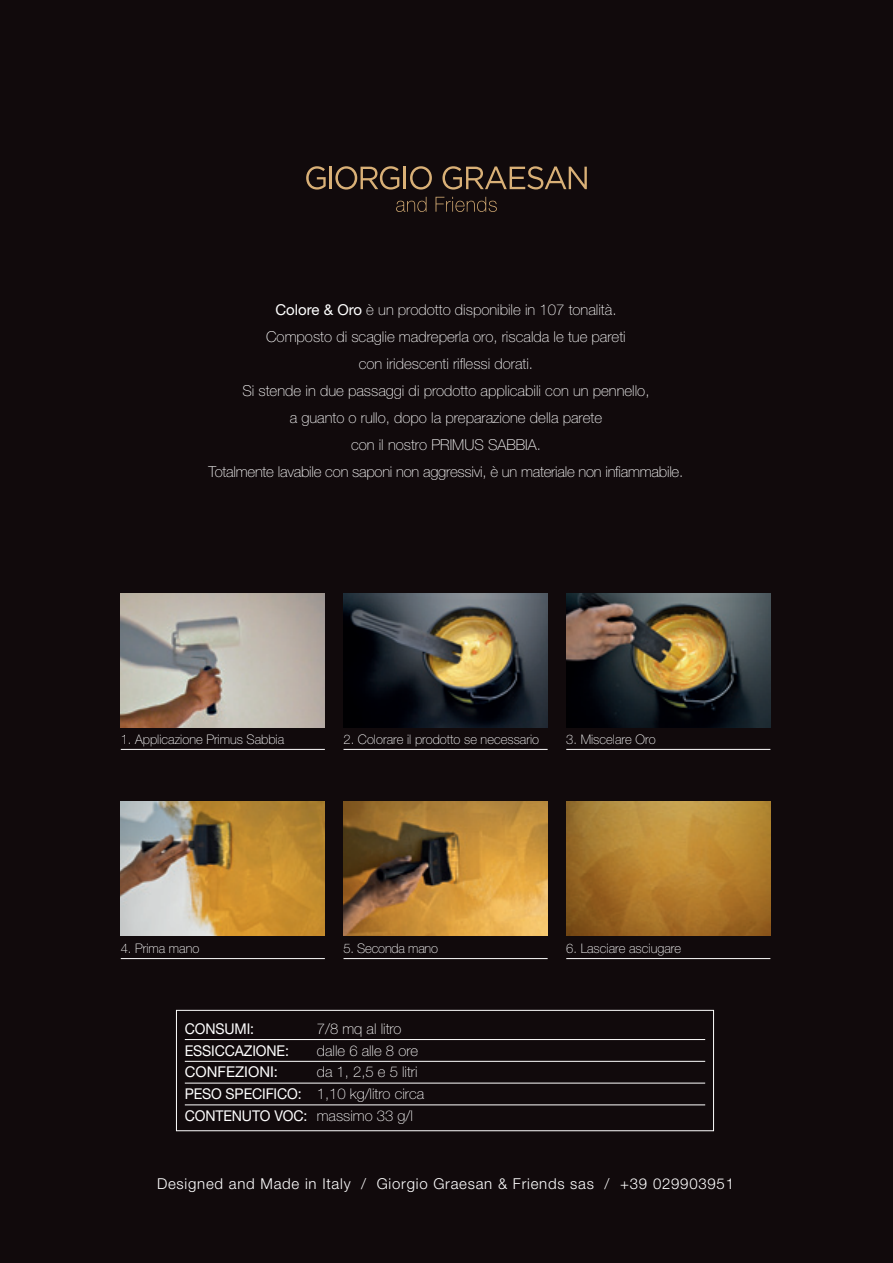
<style>
.page{position:relative;width:893px;height:1263px;background:#110a0c}
.page>*{position:absolute;margin:0;border:0;box-sizing:border-box;transform-origin:0 0}
.t1{font:100 15px "Helvetica Neue LT Std";color:#fff}
.t2{font:300 15px "Helvetica Neue LT Std";letter-spacing:.05em;color:#fff}
.t3{font:100 14.85px "Helvetica Neue LT Std";color:#fff}
.t4{font:14.85px "Helvetica Neue LT Std";letter-spacing:-.01em;color:#fff;scale:.95 1}
.t5{font:14.85px "Helvetica Neue LT Std";letter-spacing:-.01em;color:#fff}
.t6{font:100 13.2px "Helvetica Neue LT Std";color:#fff}
.s1{font-weight:400}
.s2{font-weight:100}
</style>
<div class="page">
<div style="left:176px;top:1010px;width:538px;height:121px;border:1px solid #fff"></div>
<hr style="left:185px;top:1039px;width:520px;height:1px;background:#fff">
<hr style="left:185px;top:1061px;width:520px;height:1px;background:#fff">
<hr style="left:185px;top:1083px;width:520px;height:1px;background:#fff">
<hr style="left:185px;top:1104px;width:520px;height:1px;background:#fff">
<hr style="left:121px;top:749px;width:204px;height:1px;background:#fff">
<hr style="left:566px;top:749px;width:204px;height:1px;background:#fff">
<img style="left:566px;top:593px;width:204px;height:134px">
<img style="left:121px;top:593px;width:204px;height:134px">
<img style="left:566px;top:802px;width:204px;height:133px">
<img style="left:121px;top:802px;width:204px;height:133px">
<hr style="left:121px;top:958px;width:204px;height:1px;background:#fff">
<hr style="left:566px;top:958px;width:204px;height:1px;background:#fff">
<img style="left:343px;top:593px;width:205px;height:134px">
<img style="left:343px;top:802px;width:205px;height:133px">
<hr style="left:343px;top:958px;width:205px;height:1px;background:#fff">
<hr style="left:343px;top:749px;width:205px;height:1px;background:#fff">
<svg style="left:396px;top:197px;width:30px;height:15px"></svg>
<svg style="left:436px;top:197px;width:61px;height:15px"></svg>
<svg style="left:306px;top:166px;width:20px;height:24px"></svg>
<hr style="left:329px;top:167px;width:3px;height:22px;background:#d9b077">
<svg style="left:335px;top:166px;width:64px;height:24px"></svg>
<hr style="left:404px;top:167px;width:2px;height:22px;background:#d9b077">
<svg style="left:410px;top:166px;width:22px;height:24px"></svg>
<svg style="left:442px;top:166px;width:145px;height:24px"></svg>
<p class="t1" style="left:275px;top:301px;width:343px"><span class="s1">Colore &amp; Oro</span> è un prodotto disponibile in 107 tonalità.</p>
<p class="t1" style="left:266px;top:328px;width:361px">Composto di scaglie madreperla oro, riscalda le tue pareti</p>
<p class="t1" style="left:359px;top:355px;width:176px">con iridescenti riflessi dorati.</p>
<p class="t1" style="left:242px;top:382px;width:409px">Si stende in due passaggi di prodotto applicabili con un pennello,</p>
<p class="t1" style="left:290px;top:409px;width:314px">a guanto o rullo, dopo la preparazione della parete</p>
<p class="t1" style="left:351px;top:436px;width:191px">con il nostro PRIMUS SABBIA.</p>
<p class="t1" style="left:209px;top:463px;width:476px">Totalmente lavabile con saponi non aggressivi, è un materiale non infiammabile.</p>
<p class="t6" style="left:121px;top:731px;width:165px">1. Applicazione Primus Sabbia</p>
<p class="t6" style="left:566px;top:731px;width:91px">3. Miscelare Oro</p>
<p class="t6" style="left:343px;top:731px;width:197px">2. Colorare il prodotto se necessario</p>
<p class="t6" style="left:121px;top:940px;width:80px">4. Prima mano</p>
<p class="t6" style="left:343px;top:940px;width:96px">5. Seconda mano</p>
<p class="t6" style="left:566px;top:940px;width:116px">6. Lasciare asciugare</p>
<p class="t4" style="left:185px;top:1019px;width:74px">CONSUMI:</p>
<p class="t3" style="left:317px;top:1020px;width:86px">7/8 mq al litro</p>
<p class="t4" style="left:185px;top:1041px;width:111px">ESSICCAZIONE:</p>
<p class="t3" style="left:317px;top:1042px;width:103px">dalle 6 alle 8 ore</p>
<p class="t5" style="left:185px;top:1063px;width:95px">CONFEZIONI:</p>
<p class="t3" style="left:317px;top:1063px;width:102px">da 1, 2,5 e 5 litri</p>
<p class="t3" style="left:185px;top:1085px;width:241px"><span class="s1">PESO SPECIFICO:</span> 1,10 kg/litro circa</p>
<p class="t4" style="left:185px;top:1107px;width:242px">CONTENUTO VOC: <span class="s2">massimo 33 g/l</span></p>
<p class="t2" style="left:157px;top:1174px;width:578px">Designed and Made in Italy / Giorgio Graesan &amp; Friends sas / +39 029903951</p>
</div>
